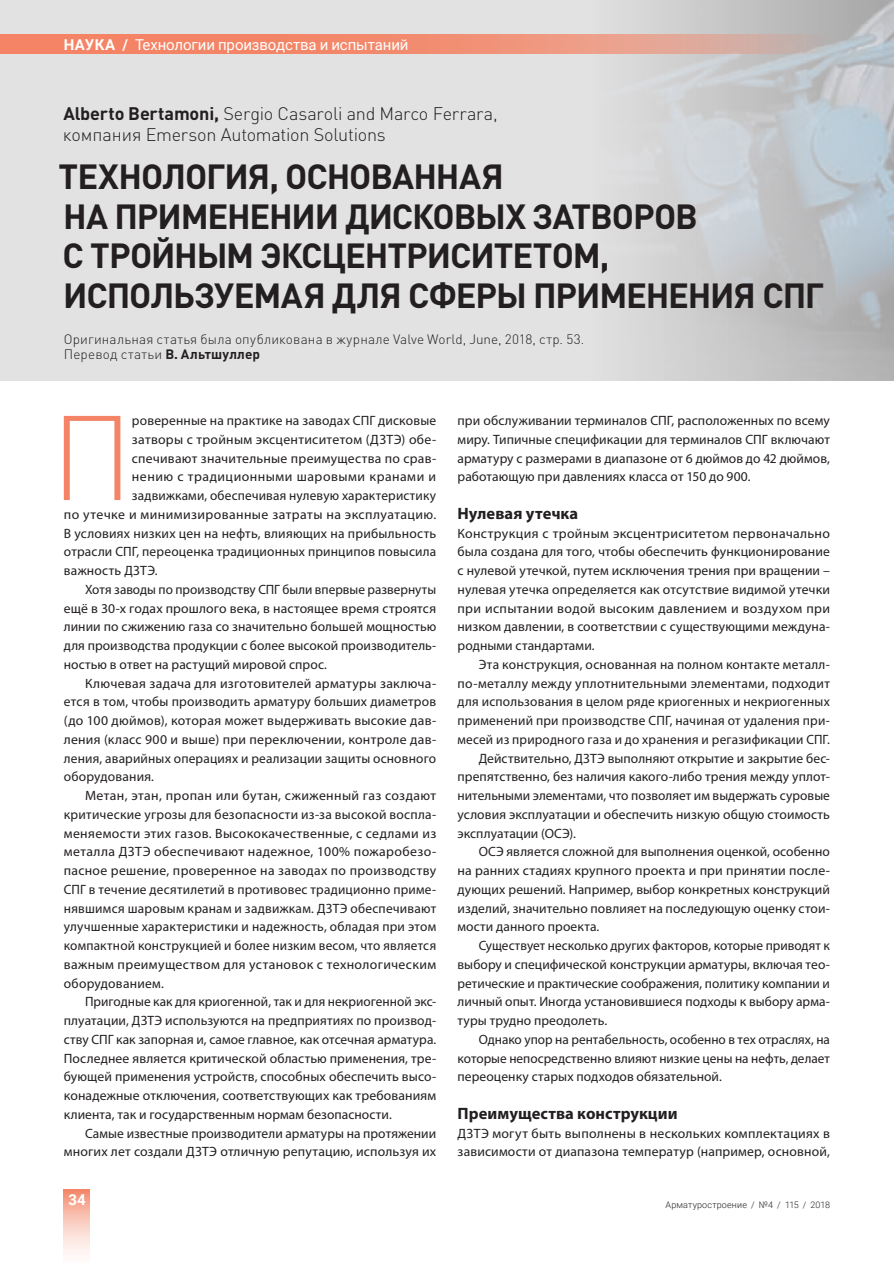
<style>
.page{position:relative;width:894px;height:1263px;background:#fff}
.page>*{position:absolute;margin:0;border:0;box-sizing:border-box;transform-origin:0 0}
.t1{font:300 124.8px "Myriad Pro";color:#f48465}
.t2{font:700 34.5px/39.6px "DIN Pro";letter-spacing:-.03em;color:#231f20}
.t3{font:300 18px/21px "DIN Pro";letter-spacing:-.015em;color:#231f20}
.t4{font:700 16.5px "Myriad Pro";letter-spacing:.005em;color:#231f20}
.t5{font:15px "Roboto";letter-spacing:-.01em;color:#fff}
.t6{font:700 15px "Roboto";color:#fff}
.t7{font:13.5px/18.8px "Myriad Pro";letter-spacing:.01em;color:#231f20;text-align:justify}
.t8{font:300 13.5px/15px "DIN Pro";letter-spacing:.015em;color:#231f20}
.t9{font:13.5px "Myriad Pro";letter-spacing:.03em;color:#231f20}
.t10{font:13.5px "Myriad Pro";letter-spacing:.035em;color:#231f20}
.t11{font:300 9px "Roboto";letter-spacing:.015em;color:#231f20}
.s1{font-weight:700}
</style>
<div class="page">
<div style="left:64px;top:1189px;width:26px;height:74px;background:linear-gradient(to bottom,#f59176,#fff)"></div>
<div style="left:0;top:0;width:893px;height:380px;background:#e2e2e3"></div>
<img style="left:584px;top:0;width:309px;height:380px">
<svg style="left:0;top:35px;width:829px;height:19px;background:#ea937b"></svg>
<p class="t5" style="left:64px;top:34px;width:346px"><span class="s1">НАУКА /</span> Технологии производства и испытаний</p>
<h3 class="t3" style="left:63px;top:102px;width:436px"><span class="s1">Alberto Bertamoni,</span> Sergio Casaroli and Marco Ferrara, компания Emerson Automation Solutions</h3>
<h2 class="t2" style="left:59px;top:155px;width:766px">ТЕХНОЛОГИЯ, ОСНОВАННАЯ<br>НА ПРИМЕНЕНИИ ДИСКОВЫХ ЗАТВОРОВ<br>С ТРОЙНЫМ ЭКСЦЕНТРИСИТЕТОМ,<br>ИСПОЛЬЗУЕМАЯ ДЛЯ СФЕРЫ ПРИМЕНЕНИЯ СПГ</h2>
<p class="t8" style="left:64px;top:331px;width:522px">Оригинальная статья была опубликована в журнале Valve World, June, 2018, стр. 53.<br>Перевод статьи <span class="s1">В. Альтшуллер</span></p>
<h1 class="t1" style="left:54px;top:390px;width:78px">П</h1>
<p class="t7" style="left:132px;top:411px;width:306px">роверенные на практике на заводах СПГ дисковые</p>
<p class="t7" style="left:132px;top:430px;width:306px">затворы с тройным эксцентиситетом (ДЗТЭ) обе-</p>
<p class="t7" style="left:132px;top:449px;width:306px">спечивают значительные преимущества по срав-</p>
<p class="t10" style="left:132px;top:469px;width:306px">нению с традиционными шаровыми кранами и</p>
<p class="t7" style="left:132px;top:486px;width:306px">задвижками, обеспечивая нулевую характеристику</p>
<p class="t7" style="left:64px;top:505px;width:374px">по утечке и минимизированные затраты на эксплуатацию.</p>
<p class="t7" style="left:64px;top:524px;width:374px">В условиях низких цен на нефть, влияющих на прибыльность</p>
<p class="t7" style="left:64px;top:543px;width:374px">отрасли СПГ, переоценка традиционных принципов повысила</p>
<p class="t7" style="left:64px;top:561px;width:95px">важность ДЗТЭ.</p>
<p class="t7" style="left:85px;top:580px;width:352px">Хотя заводы по производству СПГ были впервые развернуты</p>
<p class="t7" style="left:64px;top:599px;width:374px">ещё в 30-х годах прошлого века, в настоящее время строятся</p>
<p class="t7" style="left:64px;top:618px;width:374px">линии по сжижению газа со значительно большей мощностью</p>
<p class="t7" style="left:64px;top:636px;width:374px">для производства продукции с более высокой производитель-</p>
<p class="t7" style="left:64px;top:655px;width:264px">ностью в ответ на растущий мировой спрос.</p>
<p class="t7" style="left:85px;top:674px;width:352px">Ключевая задача для изготовителей арматуры заключа-</p>
<p class="t7" style="left:64px;top:693px;width:374px">ется в том, чтобы производить арматуру больших диаметров</p>
<p class="t7" style="left:64px;top:711px;width:374px">(до 100 дюймов), которая может выдерживать высокие дав-</p>
<p class="t7" style="left:64px;top:730px;width:374px">ления (класс 900 и выше) при переключении, контроле дав-</p>
<p class="t7" style="left:64px;top:749px;width:374px">ления, аварийных операциях и реализации защиты основного</p>
<p class="t7" style="left:64px;top:768px;width:92px">оборудования.</p>
<p class="t7" style="left:85px;top:786px;width:352px">Метан, этан, пропан или бутан, сжиженный газ создают</p>
<p class="t7" style="left:64px;top:805px;width:374px">критические угрозы для безопасности из-за высокой воспла-</p>
<p class="t7" style="left:64px;top:824px;width:374px">меняемости этих газов. Высококачественные, с седлами из</p>
<p class="t9" style="left:64px;top:844px;width:374px">металла ДЗТЭ обеспечивают надежное, 100% пожаробезо-</p>
<p class="t7" style="left:64px;top:861px;width:374px">пасное решение, проверенное на заводах по производству</p>
<p class="t7" style="left:64px;top:880px;width:374px">СПГ в течение десятилетий в противовес традиционно приме-</p>
<p class="t7" style="left:64px;top:899px;width:374px">нявшимся шаровым кранам и задвижкам. ДЗТЭ обеспечивают</p>
<p class="t7" style="left:64px;top:918px;width:374px">улучшенные характеристики и надежность, обладая при этом</p>
<p class="t7" style="left:64px;top:936px;width:374px">компактной конструкцией и более низким весом, что является</p>
<p class="t7" style="left:64px;top:955px;width:374px">важным преимуществом для установок с технологическим</p>
<p class="t7" style="left:64px;top:974px;width:102px">оборудованием.</p>
<p class="t7" style="left:85px;top:993px;width:352px">Пригодные как для криогенной, так и для некриогенной экс-</p>
<p class="t7" style="left:64px;top:1011px;width:374px">плуатации, ДЗТЭ используются на предприятиях по производ-</p>
<p class="t7" style="left:64px;top:1030px;width:374px">ству СПГ как запорная и, самое главное, как отсечная арматура.</p>
<p class="t7" style="left:64px;top:1049px;width:374px">Последнее является критической областью применения, тре-</p>
<p class="t7" style="left:64px;top:1068px;width:374px">бующей применения устройств, способных обеспечить высо-</p>
<p class="t7" style="left:64px;top:1086px;width:374px">конадежные отключения, соответствующих как требованиям</p>
<p class="t7" style="left:64px;top:1105px;width:329px">клиента, так и государственным нормам безопасности.</p>
<p class="t7" style="left:85px;top:1124px;width:352px">Самые известные производители арматуры на протяжении</p>
<p class="t7" style="left:64px;top:1143px;width:374px">многих лет создали ДЗТЭ отличную репутацию, используя их</p>
<p class="t6" style="left:69px;top:1189px;width:19px">34</p>
<p class="t7" style="left:457px;top:411px;width:374px">при обслуживании терминалов СПГ, расположенных по всему миру. Типичные спецификации для терминалов СПГ включают арматуру с размерами в диапазоне от 6 дюймов до 42 дюймов, работающую при давлениях класса от 150 до 900.</p>
<p class="t4" style="left:457px;top:504px;width:122px">Нулевая утечка</p>
<p class="t7" style="left:457px;top:524px;width:374px">Конструкция с тройным эксцентриситетом первоначально была создана для того, чтобы обеспечить функционирование с нулевой утечкой, путем исключения трения при вращении – нулевая утечка определяется как отсутствие видимой утечки при испытании водой высоким давлением и воздухом при низком давлении, в соответствии с существующими междуна&shy;родными стандартами.</p>
<p class="t7" style="left:478px;top:655px;width:352px">Эта конструкция, основанная на полном контакте металл-</p>
<p class="t7" style="left:457px;top:674px;width:374px">по-металлу между уплотнительными элементами, подходит</p>
<p class="t7" style="left:457px;top:693px;width:374px">для использования в целом ряде криогенных и некриогенных</p>
<p class="t7" style="left:457px;top:711px;width:374px">применений при производстве СПГ, начиная от удаления при-</p>
<p class="t7" style="left:457px;top:730px;width:374px">месей из природного газа и до хранения и регазификации СПГ.</p>
<p class="t7" style="left:478px;top:749px;width:352px">Действительно, ДЗТЭ выполняют открытие и закрытие бес-</p>
<p class="t7" style="left:457px;top:768px;width:374px">препятственно, без наличия какого-либо трения между уплот-</p>
<p class="t7" style="left:457px;top:786px;width:374px">нительными элементами, что позволяет им выдержать суровые</p>
<p class="t7" style="left:457px;top:805px;width:374px">условия эксплуатации и обеспечить низкую общую стоимость</p>
<p class="t7" style="left:457px;top:824px;width:120px">эксплуатации (ОСЭ).</p>
<p class="t7" style="left:478px;top:843px;width:352px">ОСЭ является сложной для выполнения оценкой, особенно</p>
<p class="t7" style="left:457px;top:861px;width:374px">на ранних стадиях крупного проекта и при принятии после-</p>
<p class="t7" style="left:457px;top:880px;width:374px">дующих решений. Например, выбор конкретных конструкций</p>
<p class="t7" style="left:457px;top:899px;width:374px">изделий, значительно повлияет на последующую оценку стои-</p>
<p class="t7" style="left:457px;top:918px;width:143px">мости данного проекта.</p>
<p class="t7" style="left:478px;top:936px;width:352px">Существует несколько других факторов, которые приводят к</p>
<p class="t7" style="left:457px;top:955px;width:374px">выбору и специфической конструкции арматуры, включая тео-</p>
<p class="t7" style="left:457px;top:974px;width:374px">ретические и практические соображения, политику компании и</p>
<p class="t7" style="left:457px;top:993px;width:374px">личный опыт. Иногда установившиеся подходы к выбору арма-</p>
<p class="t7" style="left:457px;top:1011px;width:151px">туры трудно преодолеть.</p>
<p class="t7" style="left:478px;top:1030px;width:352px">Однако упор на рентабельность, особенно в тех отраслях, на</p>
<p class="t7" style="left:457px;top:1049px;width:374px">которые непосредственно влияют низкие цены на нефть, делает</p>
<p class="t7" style="left:457px;top:1068px;width:266px">переоценку старых подходов обязательной.</p>
<p class="t4" style="left:457px;top:1104px;width:221px">Преимущества конструкции</p>
<p class="t7" style="left:457px;top:1124px;width:374px">ДЗТЭ могут быть выполнены в нескольких комплектациях в зависимости от диапазона температур (например, основной,</p>
<p class="t11" style="left:665px;top:1198px;width:166px">Арматуростроение / №4 / 115 / 2018</p>
</div>
